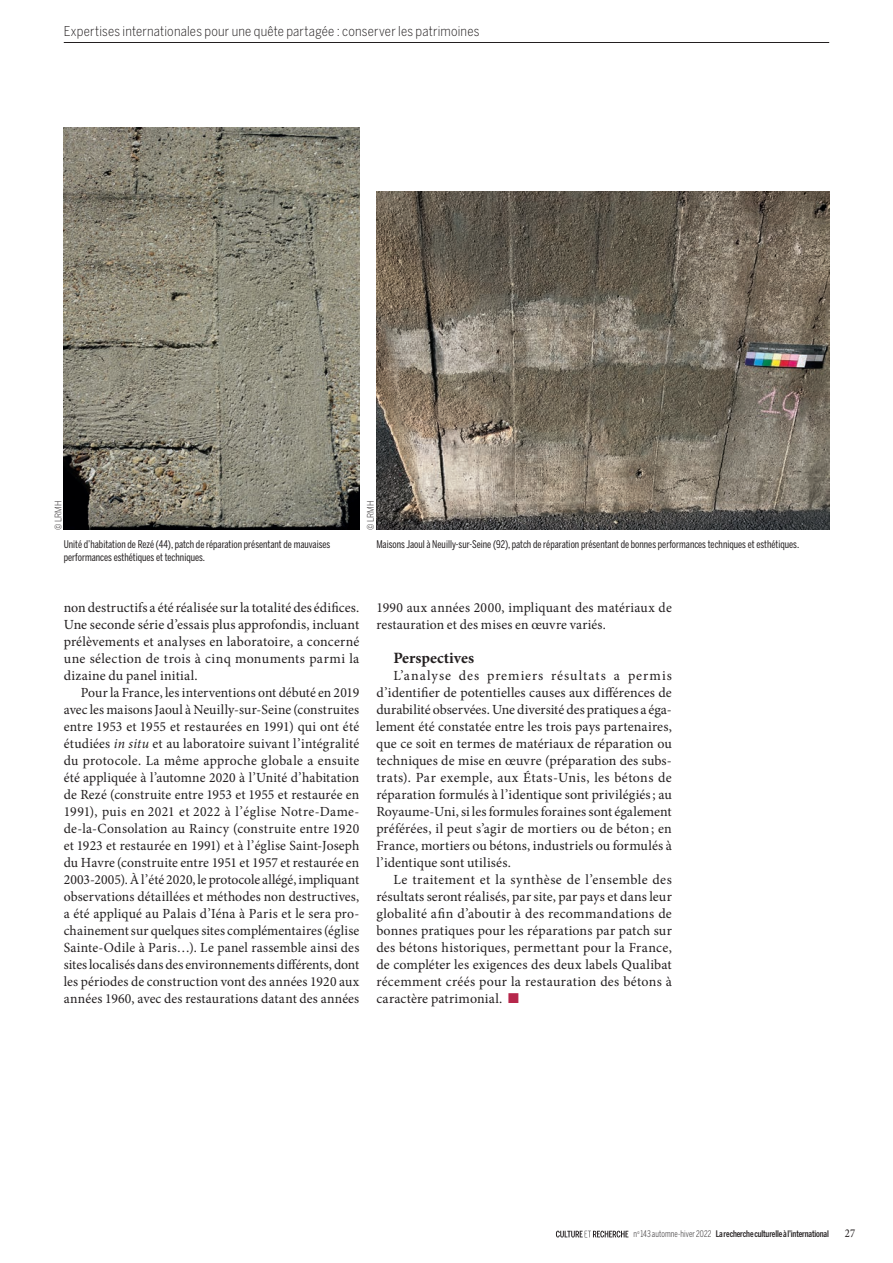
<style>
.page{position:relative;width:893px;height:1263px;background:#fff}
.page>*{position:absolute;margin:0;border:0;box-sizing:border-box;transform-origin:0 0}
.t1{font:700 15.75px "Minion Pro";color:#231f20}
.t2{font:13.95px/17px "Minion Pro";letter-spacing:.015em;color:#231f20;text-align:justify}
.t3{font:300 13.5px "Benton Sans Cond";letter-spacing:.015em;color:#231f20}
.t4{font:12px "Minion Pro";color:#231f20;scale:.89 1}
.t5{font:10.5px/12.8px "Benton Sans Comp";color:#231f20}
.t6{font:500 9px "Benton Sans Comp";letter-spacing:-.015em;color:#231f20}
.t7{font:300 9px "Benton Sans Cond";color:#231f20}
.s1{font-style:italic}
.s2{color:#b6274b}
.s3{font-weight:300}
</style>
<div class="page">
<svg style="left:556px;top:1231px;width:72px;height:6px"></svg>
<hr style="left:64px;top:42px;width:765px;height:1px;background:#231f20">
<img style="left:64px;top:128px;width:295px;height:402px">
<img style="left:376px;top:192px;width:453px;height:338px">
<p class="t3" style="left:64px;top:23px;width:417px">Expertises internationales pour une quête partagée : conserver les patrimoines</p>
<p class="t7" style="left:53px;top:530px;width:31px;rotate:-90deg">© LRMH</p>
<p class="t7" style="left:365px;top:530px;width:31px;rotate:-90deg">© LRMH</p>
<p class="t5" style="left:64px;top:538px;width:268px">Unité d’habitation de Rezé (44), patch de réparation présentant de mauvaises performances esthétiques et techniques.</p>
<p class="t5" style="left:376px;top:538px;width:424px">Maisons Jaoul à Neuilly-sur-Seine (92), patch de réparation présentant de bonnes performances techniques et esthétiques.</p>
<p class="t2" style="left:64px;top:599px;width:297px">non destructifs a été réalisée sur la totalité des édifices.<br>Une seconde série d’essais plus approfondis, incluant prélèvements et analyses en laboratoire, a concerné une sélection de trois à cinq monuments parmi la dizaine du panel initial.</p>
<p class="t2" style="left:64px;top:684px;width:297px;text-indent:17px">Pour la France, les interventions ont débuté en 2019 avec les maisons Jaoul à Neuilly-sur-Seine (construites entre 1953 et 1955 et restaurées en 1991) qui ont été étudiées <span class="s1">in situ</span> et au laboratoire suivant l’intégralité du protocole. La même approche globale a ensuite été appliquée à l’automne 2020 à l’Unité d’habitation de Rezé (construite entre 1953 et 1955 et restaurée en 1991), puis en 2021 et 2022 à l’église Notre-Dame&shy;de-la-Consolation au Raincy (construite entre 1920 et 1923 et restaurée en 1991) et à l’église Saint-Joseph du Havre (construite entre 1951 et 1957 et restaurée en 2003-2005). À l’été 2020, le protocole allégé, impliquant observations détaillées et méthodes non destructives, a été appliqué au Palais d’Iéna à Paris et le sera pro&shy;chainement sur quelques sites complémentaires (église Sainte-Odile à Paris…). Le panel rassemble ainsi des sites localisés dans des environnements différents, dont les périodes de construction vont des années 1920 aux années 1960, avec des restaurations datant des années</p>
<p class="t2" style="left:376px;top:599px;width:297px">1990 aux années 2000, impliquant des matériaux de restauration et des mises en œuvre variés.</p>
<p class="t1" style="left:393px;top:647px;width:82px">Perspectives</p>
<p class="t2" style="left:376px;top:667px;width:297px;text-indent:17px">L’analyse des premiers résultats a permis d’identifier de potentielles causes aux différences de durabilité observées. Une diversité des pratiques a éga&shy;lement été constatée entre les trois pays partenaires, que ce soit en termes de matériaux de réparation ou techniques de mise en œuvre (préparation des subs&shy;trats). Par exemple, aux États-Unis, les bétons de réparation formulés à l’identique sont privilégiés; au Royaume-Uni, si les formules foraines sont également préférées, il peut s’agir de mortiers ou de béton ; en France, mortiers ou bétons, industriels ou formulés à l’identique sont utilisés.</p>
<p class="t2" style="left:376px;top:871px;width:297px;text-indent:17px">Le traitement et la synthèse de l’ensemble des résultats seront réalisés, par site, par pays et dans leur globalité afin d’aboutir à des recommandations de bonnes pratiques pour les réparations par patch sur des bétons historiques, permettant pour la France, de compléter les exigences des deux labels Qualibat récemment créés pour la restauration des bétons à caractère patrimonial. <span class="s2">■</span></p>
<p class="t6" style="left:634px;top:1229px;width:197px"><span class="s3">n</span><sup>o</sup> <span class="s3">143 automne-hiver 2022</span> La recherche culturelle à l’international</p>
<p class="t4" style="left:845px;top:1225px;width:13px">27</p>
</div>
